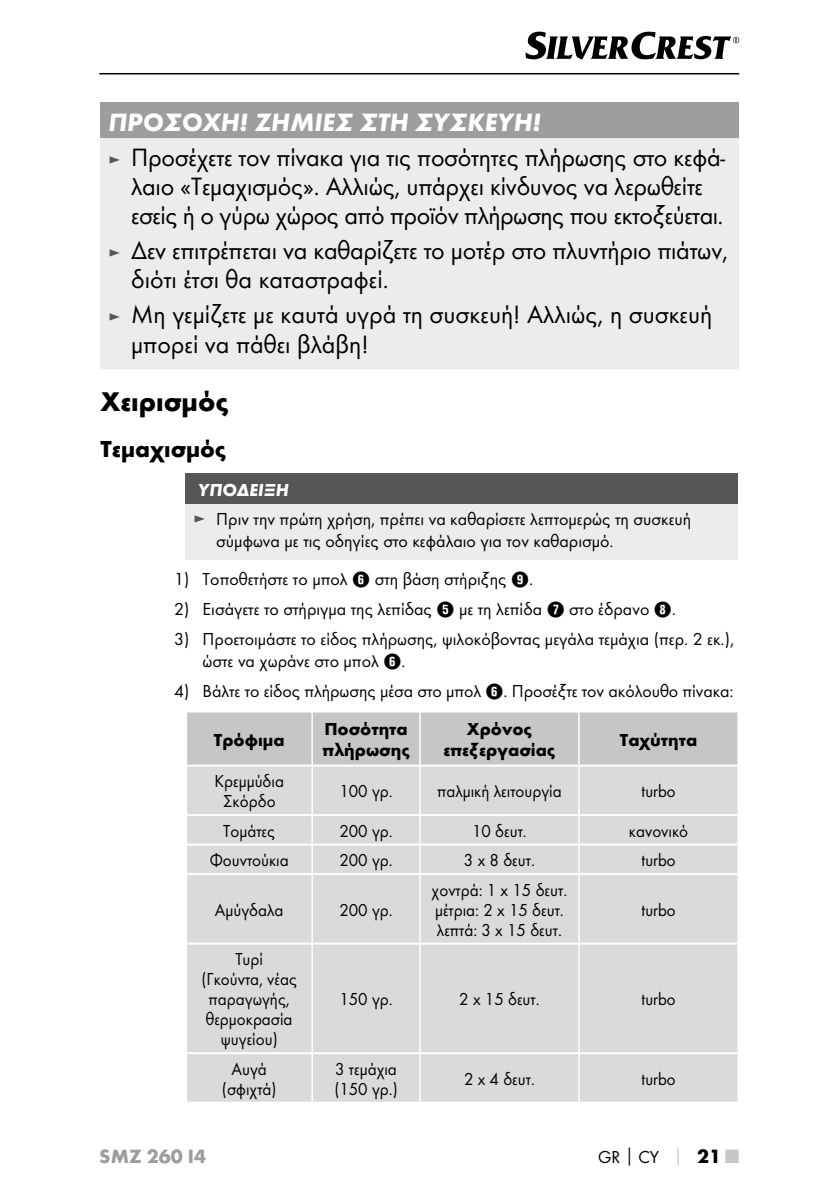
<style>
.page{position:relative;width:840px;height:1191px;background:#fff}
.page>*{position:absolute;margin:0;border:0;box-sizing:border-box;transform-origin:0 0}
.t1{font:700 28px "Futura";color:#000}
.t2{font:26px/29px "Futura Boo";letter-spacing:-.01em;color:#000}
.t3{font:italic 700 26px "Futura";color:#fff}
.t4{font:700 24px "Futura";color:#000}
.t5{font:700 20px "Futura";color:#9c9d9d}
.t6{font:18px/21.6px "Futura Boo";color:#000}
.t7{font:18px/20px "Futura Boo";color:#000;text-align:center;scale:.95 1}
.t8{font:700 18px/21.6px "Futura";color:#000}
.t9{font:italic 700 18px "Futura";color:#fff}
.s1{font-size:18px;color:#565656}
.s2{color:#565656}
.s3{font-family:"Hako PI Nummern"}
.s4{font-family:"Futura";font-weight:700}
.s5{font-family:"Futura";font-weight:700;color:#c5c6c6}
.s6{font-family:"Futura";font-weight:700;font-size:20px}
.s7{font-family:"Futura";font-weight:700;font-size:20px;color:#c5c6c6}
</style>
<div class="page">
<hr style="left:99px;top:73px;width:639px;height:1px;background:#000">
<svg style="left:525px;top:32px;width:213px;height:28px"></svg>
<div style="left:100px;top:102px;width:638px;height:37px;background:#9c9d9d"></div>
<div style="left:100px;top:139px;width:638px;height:230px;background:#ececed"></div>
<div style="left:185px;top:474px;width:552px;height:30px;background:#565656"></div>
<div style="left:185px;top:504px;width:552px;height:56px;background:#ececed"></div>
<div style="left:187px;top:712px;width:550px;height:52px;background:#c5c6c6"></div>
<div style="left:187px;top:766px;width:550px;height:335px;background:#dadada"></div>
<hr style="left:187px;top:814px;width:125px;height:2px;background:#fff">
<hr style="left:312px;top:814px;width:108px;height:2px;background:#fff">
<hr style="left:420px;top:814px;width:158px;height:2px;background:#fff">
<hr style="left:578px;top:814px;width:159px;height:2px;background:#fff">
<hr style="left:187px;top:843px;width:125px;height:2px;background:#fff">
<hr style="left:312px;top:843px;width:108px;height:2px;background:#fff">
<hr style="left:420px;top:843px;width:158px;height:2px;background:#fff">
<hr style="left:578px;top:843px;width:159px;height:2px;background:#fff">
<hr style="left:187px;top:873px;width:125px;height:2px;background:#fff">
<hr style="left:312px;top:873px;width:108px;height:2px;background:#fff">
<hr style="left:420px;top:873px;width:158px;height:2px;background:#fff">
<hr style="left:578px;top:873px;width:159px;height:2px;background:#fff">
<hr style="left:187px;top:942px;width:125px;height:2px;background:#fff">
<hr style="left:312px;top:942px;width:108px;height:2px;background:#fff">
<hr style="left:420px;top:942px;width:158px;height:2px;background:#fff">
<hr style="left:578px;top:942px;width:159px;height:2px;background:#fff">
<hr style="left:187px;top:1052px;width:125px;height:2px;background:#fff">
<hr style="left:312px;top:1052px;width:108px;height:2px;background:#fff">
<hr style="left:420px;top:1052px;width:158px;height:2px;background:#fff">
<hr style="left:578px;top:1052px;width:159px;height:2px;background:#fff">
<hr style="left:311px;top:712px;width:2px;height:52px;background:#fff">
<hr style="left:419px;top:712px;width:1px;height:52px;background:#fff">
<hr style="left:578px;top:712px;width:1px;height:52px;background:#fff">
<hr style="left:311px;top:766px;width:2px;height:48px;background:#fff">
<hr style="left:419px;top:766px;width:1px;height:48px;background:#fff">
<hr style="left:578px;top:766px;width:1px;height:48px;background:#fff">
<hr style="left:311px;top:816px;width:2px;height:27px;background:#fff">
<svg style="left:737px;top:815px;width:1px;height:29px"></svg>
<hr style="left:311px;top:845px;width:2px;height:28px;background:#fff">
<svg style="left:419px;top:816px;width:1px;height:57px"></svg>
<svg style="left:578px;top:816px;width:1px;height:57px"></svg>
<hr style="left:311px;top:875px;width:2px;height:67px;background:#fff">
<hr style="left:419px;top:875px;width:1px;height:67px;background:#fff">
<hr style="left:578px;top:875px;width:1px;height:67px;background:#fff">
<hr style="left:311px;top:944px;width:2px;height:108px;background:#fff">
<hr style="left:419px;top:944px;width:1px;height:108px;background:#fff">
<hr style="left:578px;top:944px;width:1px;height:108px;background:#fff">
<hr style="left:311px;top:1054px;width:2px;height:47px;background:#fff">
<hr style="left:419px;top:1054px;width:1px;height:47px;background:#fff">
<hr style="left:578px;top:1054px;width:1px;height:47px;background:#fff">
<h2 class="t3" style="left:108px;top:106px;width:434px">ΠΡΟΣΟΧΗ! ΖΗΜΙΈΣ ΣΤΗ ΣΥΣΚΕΥΉ!</h2>
<h2 class="t2" style="left:131px;top:143px;width:595px;text-indent:-23px"><span class="s1">►</span> Προσέχετε τον πίνακα για τις ποσότητες πλήρωσης στο κεφά&shy;λαιο «Τεμαχισμός». Αλλιώς, υπάρχει κίνδυνος να λερωθείτε εσείς ή ο γύρω χώρος από προϊόν πλήρωσης που εκτοξεύεται.</h2>
<h2 class="t2" style="left:131px;top:235px;width:598px;text-indent:-23px"><span class="s1">►</span> Δεν επιτρέπεται να καθαρίζετε το μοτέρ στο πλυντήριο πιάτων, διότι έτσι θα καταστραφεί.</h2>
<h2 class="t2" style="left:131px;top:299px;width:582px;line-height:30px;text-indent:-23px"><span class="s1">►</span> Μη γεμίζετε με καυτά υγρά τη συσκευή! Αλλιώς, η συσκευή μπορεί να πάθει βλάβη!</h2>
<h1 class="t1" style="left:100px;top:385px;width:129px">Χειρισμός</h1>
<h3 class="t4" style="left:100px;top:434px;width:127px">Τεμαχισμός</h3>
<p class="t9" style="left:198px;top:479px;width:92px">ΥΠΟΔΕΙΞΗ</p>
<p class="t6" style="left:216px;top:508px;width:476px;text-indent:-23px"><span class="s2">►</span> Πριν την πρώτη χρήση, πρέπει να καθαρίσετε λεπτομερώς τη συσκευή σύμφωνα με τις οδηγίες στο κεφάλαιο για τον καθαρισμό.</p>
<p class="t6" style="left:174px;top:568px;width:358px">1) Τοποθετήστε το μπολ <span class="s3">6</span> στη βάση στήριξης <span class="s3">9</span>.</p>
<p class="t6" style="left:174px;top:598px;width:500px">2) Εισάγετε το στήριγμα της λεπίδας <span class="s3">5</span> με τη λεπίδα <span class="s3">7</span> στο έδρανο <span class="s3">8</span>.</p>
<p class="t6" style="left:202px;top:628px;width:532px;text-indent:-28px">3) Προετοιμάστε το είδος πλήρωσης, ψιλοκόβοντας μεγάλα τεμάχια (περ. 2 εκ.), ώστε να χωράνε στο μπολ <span class="s3">6</span>.</p>
<p class="t6" style="left:174px;top:680px;width:560px">4) Βάλτε το είδος πλήρωσης μέσα στο μπολ <span class="s3">6</span>. Προσέξτε τον ακόλουθο πίνακα:</p>
<p class="t8" style="left:214px;top:728px;width:72px">Τρόφιμα</p>
<p class="t8" style="left:322px;top:717px;width:89px">Ποσότητα πλήρωσης</p>
<p class="t8" style="left:443px;top:717px;width:113px;text-align:center">Χρόνος επεξεργασίας</p>
<p class="t8" style="left:619px;top:728px;width:79px">Ταχύτητα</p>
<p class="t7" style="left:214px;top:771px;width:75px">Κρεμμύδια<br>Σκόρδο</p>
<p class="t7" style="left:339px;top:781px;width:55px">100 γρ.</p>
<p class="t7" style="left:437px;top:781px;width:133px">παλμική λειτουργία</p>
<p class="t7" style="left:641px;top:781px;width:37px">turbo</p>
<p class="t7" style="left:223px;top:820px;width:56px">Τομάτες</p>
<p class="t7" style="left:339px;top:820px;width:55px">200 γρ.</p>
<p class="t7" style="left:472px;top:820px;width:57px">10 δευτ.</p>
<p class="t7" style="left:628px;top:820px;width:64px">κανονικό</p>
<p class="t7" style="left:209px;top:850px;width:85px">Φουντούκια</p>
<p class="t7" style="left:339px;top:850px;width:55px">200 γρ.</p>
<p class="t7" style="left:463px;top:850px;width:74px">3 x 8 δευτ.</p>
<p class="t7" style="left:641px;top:850px;width:37px">turbo</p>
<p class="t7" style="left:215px;top:899px;width:74px">Αμύγδαλα</p>
<p class="t7" style="left:339px;top:899px;width:55px">200 γρ.</p>
<p class="t7" style="left:431px;top:879px;width:142px;text-align:left">χοντρά: 1 x 15 δευτ. μέτρια: 2 x 15 δευτ. λεπτά: 3 x 15 δευτ.</p>
<p class="t7" style="left:641px;top:899px;width:37px">turbo</p>
<p class="t7" style="left:201px;top:949px;width:102px">Τυρί<br>(Γκούντα, νέας παραγωγής, θερμοκρασία ψυγείου)</p>
<p class="t7" style="left:339px;top:989px;width:55px">150 γρ.</p>
<p class="t7" style="left:459px;top:989px;width:84px">2 x 15 δευτ.</p>
<p class="t7" style="left:641px;top:989px;width:37px">turbo</p>
<p class="t7" style="left:222px;top:1058px;width:59px">Αυγά (σφιχτά)</p>
<p class="t7" style="left:334px;top:1058px;width:68px;text-align:left">3 τεμάχια (150 γρ.)</p>
<p class="t7" style="left:463px;top:1068px;width:74px">2 x 4 δευτ.</p>
<p class="t7" style="left:641px;top:1068px;width:37px">turbo</p>
<p class="t5" style="left:99px;top:1143px;width:108px">SMZ 260 I4</p>
<p class="t6" style="left:598px;top:1145px;width:142px">GR<span class="s4">│</span>CY <span class="s5">│</span> <span class="s6">21</span> <span class="s7">■</span></p>
</div>
